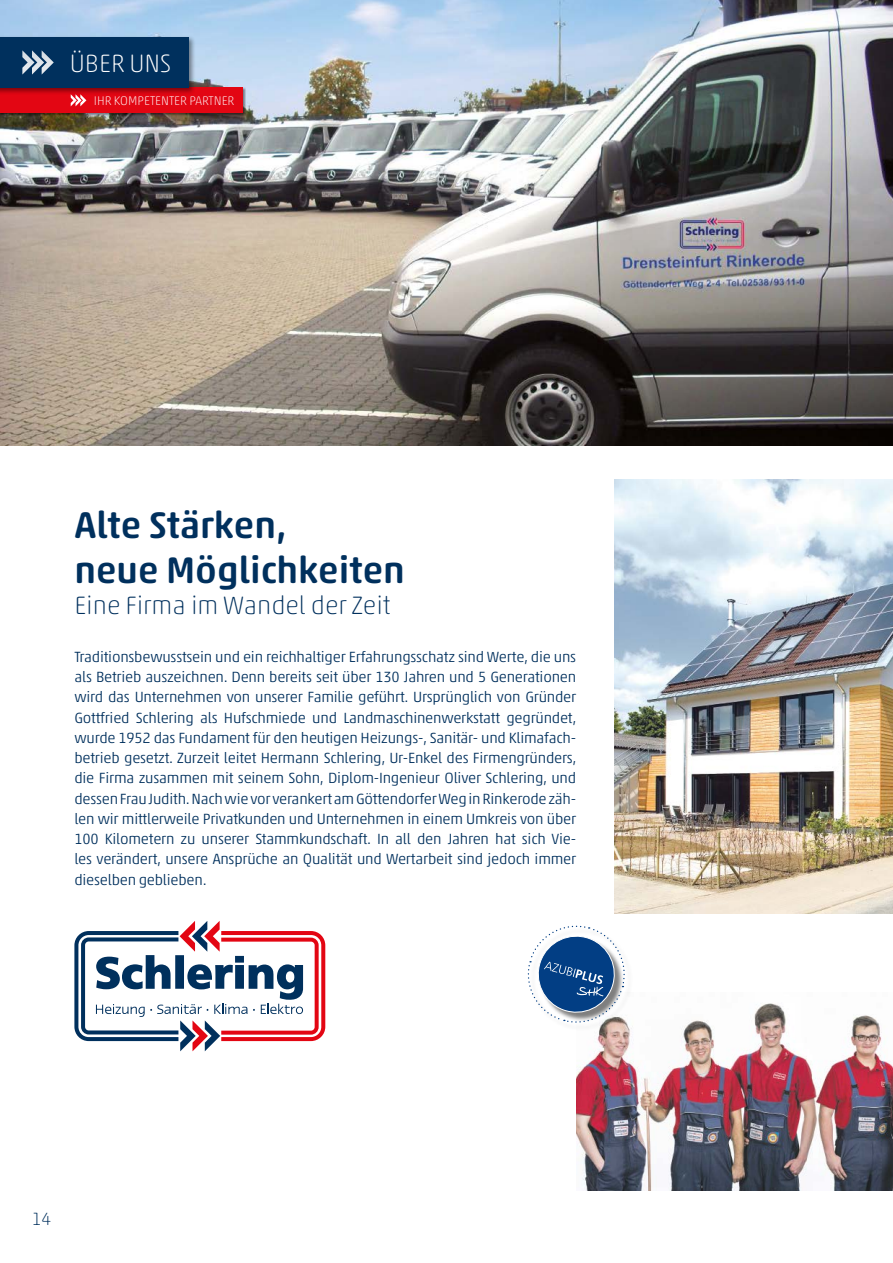
<style>
.page{position:relative;width:893px;height:1263px;background:#fff}
.page>*{position:absolute;margin:0;border:0;box-sizing:border-box;transform-origin:0 0}
.t1{font:500 37.5px/45px "Akko Rounded Std";color:#00305d}
.t2{font:100 25.5px "Akko Rounded Pro";color:#00305d}
.t3{font:100 25.5px "Akko Rounded Pro";color:#fff}
.t4{font:100 18px "Akko Rounded Pro";color:#00305d}
.t5{font:300 15px/20.2px "Akko Pro";letter-spacing:-.015em;color:#00305d;text-align:justify}
.t6{font:100 12.75px "Akko Rounded Pro";color:#fff}
</style>
<div class="page">
<svg style="left:74px;top:921px;width:251px;height:130px"></svg>
<img style="left:615px;top:480px;width:278px;height:433px">
<img style="left:576px;top:1003px;width:317px;height:188px">
<div style="left:529px;top:927px;width:105px;height:104px;background:#000;opacity:.5"></div>
<svg style="left:527px;top:925px;width:101px;height:100px"></svg>
<img style="left:0;top:0;width:893px;height:445px">
<div style="left:0;top:87px;width:246px;height:29px;background:#000;opacity:.45"></div>
<div style="left:0;top:88px;width:243px;height:25px;background:#e30613"></div>
<svg style="left:71px;top:95px;width:15px;height:11px"></svg>
<div style="left:0;top:36px;width:196px;height:59px;background:#000;opacity:.45"></div>
<div style="left:0;top:37px;width:188px;height:51px;background:#00305d"></div>
<svg style="left:22px;top:50px;width:32px;height:25px"></svg>
<h2 class="t3" style="left:70px;top:48px;width:103px">ÜBER UNS</h2>
<p class="t6" style="left:94px;top:93px;width:142px">IHR KOMPETENTER PARTNER</p>
<h1 class="t1" style="left:74px;top:502px;width:332px">Alte Stärken,<br>neue Möglichkeiten</h1>
<h2 class="t2" style="left:74px;top:590px;width:318px">Eine Firma im Wandel der Zeit</h2>
<p class="t5" style="left:74px;top:646px;width:504px">Traditionsbewusstsein und ein reichhaltiger Erfahrungsschatz sind Werte, die uns als Betrieb auszeichnen. Denn bereits seit über 130 Jahren und 5 Generationen wird das Unternehmen von unserer Familie geführt. Ursprünglich von Gründer Gottfried Schlering als Hufschmiede und Landmaschinenwerkstatt gegründet, wurde 1952 das Fundament für den heutigen Heizungs-, Sanitär- und Klimafach&shy;betrieb gesetzt. Zurzeit leitet Hermann Schlering, Ur-Enkel des Firmengründers, die Firma zusammen mit seinem Sohn, Diplom-Ingenieur Oliver Schlering, und dessen Frau Judith. Nach wie vor verankert am Göttendorfer Weg in Rinkerode zäh&shy;len wir mittlerweile Privatkunden und Unternehmen in einem Umkreis von über 100 Kilometern zu unserer Stammkundschaft. In all den Jahren hat sich Vie&shy;les verändert, unsere Ansprüche an Qualität und Wertarbeit sind jedoch immer dieselben geblieben.</p>
<p class="t4" style="left:32px;top:1208px;width:21px">14</p>
</div>
